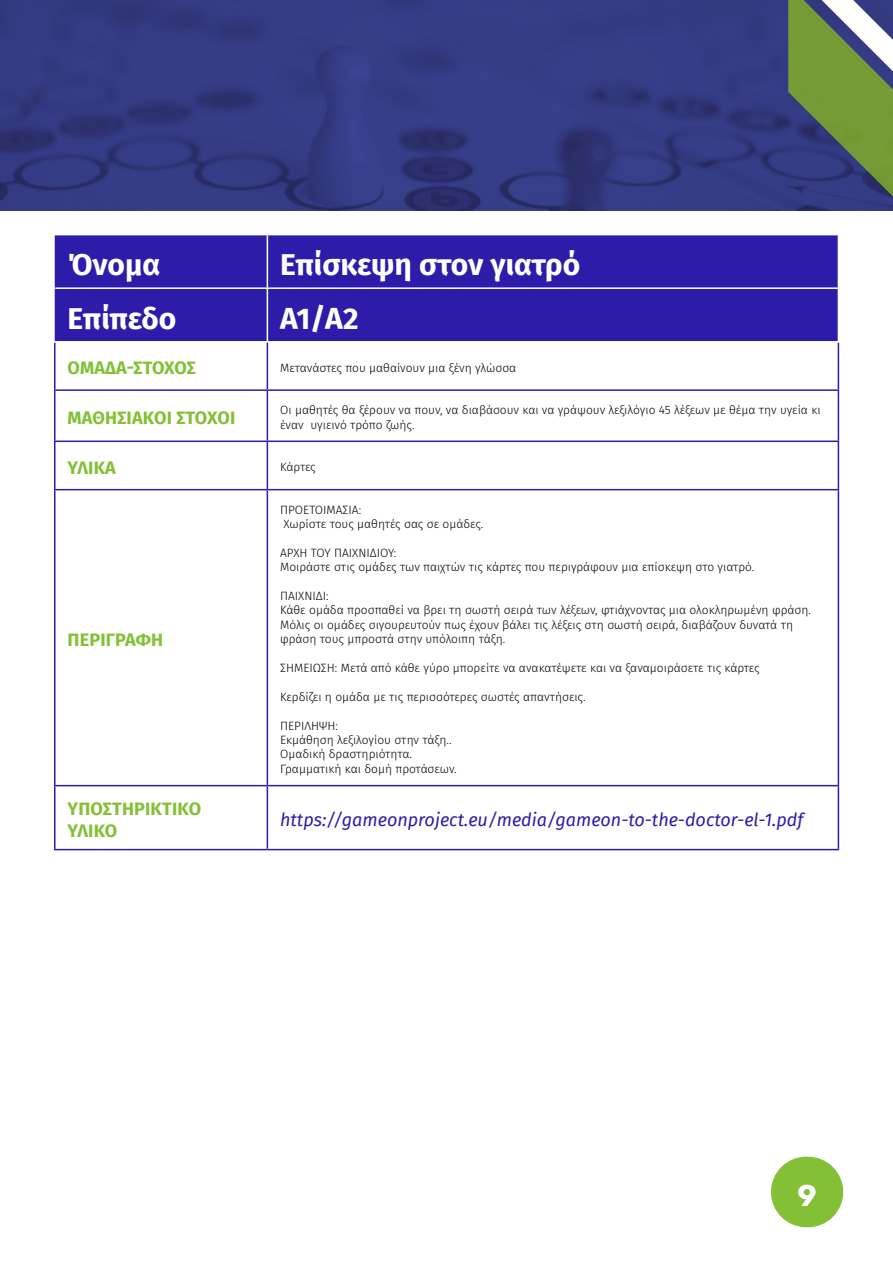
<style>
.page{position:relative;width:893px;height:1263px;background:#fff}
.page>*{position:absolute;margin:0;border:0;box-sizing:border-box;transform-origin:0 0}
.t1{font:700 30px "Fira Sans";color:#fff}
.t2{font:700 30px "Rubik";color:#fff}
.t3{font:700 18px/21.6px "Fira Sans";letter-spacing:.01em;color:#83c035}
.t4{font:italic 18px "Fira Sans";color:#2d1ca9}
.t5{font:300 12px/14.4px "Fira Sans";color:#000}
</style>
<div class="page">
<div style="left:771px;top:1157px;width:72px;height:70px;background:#83c035;border-radius:35px"></div>
<img style="left:0;top:0;width:788px;height:210px">
<svg style="left:788px;top:0;width:105px;height:211px;background:#627864"></svg>
<div style="left:55px;top:235px;width:783px;height:106px;background:#2d1ca9"></div>
<hr style="left:55px;top:287px;width:212px;height:2px;background:#fff">
<hr style="left:267px;top:287px;width:572px;height:2px;background:#fff">
<hr style="left:54px;top:389px;width:213px;height:2px;background:#2d1ca9">
<hr style="left:267px;top:389px;width:572px;height:2px;background:#2d1ca9">
<hr style="left:54px;top:440px;width:213px;height:2px;background:#2d1ca9">
<hr style="left:267px;top:440px;width:572px;height:2px;background:#2d1ca9">
<hr style="left:54px;top:489px;width:213px;height:1px;background:#2d1ca9">
<hr style="left:267px;top:489px;width:572px;height:1px;background:#2d1ca9">
<hr style="left:54px;top:785px;width:213px;height:1px;background:#2d1ca9">
<hr style="left:267px;top:785px;width:572px;height:1px;background:#2d1ca9">
<hr style="left:267px;top:849px;width:572px;height:1px;background:#2d1ca9">
<hr style="left:838px;top:342px;width:1px;height:47px;background:#2d1ca9">
<hr style="left:838px;top:391px;width:1px;height:49px;background:#2d1ca9">
<hr style="left:838px;top:442px;width:1px;height:47px;background:#2d1ca9">
<hr style="left:838px;top:490px;width:1px;height:295px;background:#2d1ca9">
<hr style="left:838px;top:786px;width:1px;height:63px;background:#2d1ca9">
<hr style="left:267px;top:235px;width:1px;height:52px;background:#fff">
<hr style="left:267px;top:289px;width:1px;height:52px;background:#fff">
<hr style="left:54px;top:342px;width:2px;height:47px;background:#2d1ca9">
<hr style="left:267px;top:342px;width:1px;height:47px;background:#2d1ca9">
<hr style="left:54px;top:391px;width:2px;height:49px;background:#2d1ca9">
<hr style="left:267px;top:391px;width:1px;height:49px;background:#2d1ca9">
<hr style="left:54px;top:442px;width:2px;height:47px;background:#2d1ca9">
<hr style="left:267px;top:442px;width:1px;height:47px;background:#2d1ca9">
<hr style="left:54px;top:490px;width:2px;height:295px;background:#2d1ca9">
<hr style="left:267px;top:490px;width:1px;height:295px;background:#2d1ca9">
<hr style="left:54px;top:786px;width:2px;height:63px;background:#2d1ca9">
<hr style="left:267px;top:786px;width:1px;height:63px;background:#2d1ca9">
<hr style="left:54px;top:849px;width:213px;height:1px;background:#2d1ca9">
<h1 class="t1" style="left:68px;top:240px;width:95px">Όνομα</h1>
<h1 class="t1" style="left:280px;top:240px;width:302px">Επίσκεψη στον γιατρό</h1>
<h1 class="t1" style="left:68px;top:293px;width:110px">Επίπεδο</h1>
<h1 class="t1" style="left:280px;top:293px;width:80px">A1/A2</h1>
<h2 class="t3" style="left:68px;top:356px;width:130px">ΟΜΆΔΑ-ΣΤΌΧΟΣ</h2>
<p class="t5" style="left:280px;top:360px;width:238px">Μετανάστες που μαθαίνουν μια ξένη γλώσσα</p>
<h2 class="t3" style="left:68px;top:406px;width:169px">ΜΑΘΗΣΙΑΚΟΊ ΣΤΌΧΟΙ</h2>
<p class="t5" style="left:280px;top:403px;width:542px">Οι μαθητές θα ξέρουν να πουν, να διαβάσουν και να γράψουν λεξιλόγιο 45 λέξεων με θέμα την υγεία κι έναν υγιεινό τρόπο ζωής.</p>
<h2 class="t3" style="left:68px;top:456px;width:50px">ΥΛΙΚΆ</h2>
<p class="t5" style="left:280px;top:460px;width:37px">Κάρτες</p>
<h2 class="t3" style="left:68px;top:628px;width:95px">ΠΕΡΙΓΡΑΦΉ</h2>
<p class="t5" style="left:280px;top:502px;width:205px">ΠΡΟΕΤΟΙΜΑΣΙΑ:<br>Χωρίστε τους μαθητές σας σε ομάδες.</p>
<p class="t5" style="left:280px;top:545px;width:476px">ΑΡΧΗ ΤΟΥ ΠΑΙΧΝΙΔΙΟΥ:<br>Μοιράστε στις ομάδες των παιχτών τις κάρτες που περιγράφουν μια επίσκεψη στο γιατρό.</p>
<p class="t5" style="left:280px;top:589px;width:532px">ΠΑΙΧΝΙΔΙ:<br>Κάθε ομάδα προσπαθεί να βρει τη σωστή σειρά των λέξεων, φτιάχνοντας μια ολοκληρωμένη φράση.<br>Μόλις οι ομάδες σιγουρευτούν πως έχουν βάλει τις λέξεις στη σωστή σειρά, διαβάζουν δυνατά τη φράση τους μπροστά στην υπόλοιπη τάξη.</p>
<p class="t5" style="left:280px;top:661px;width:481px">ΣΗΜΕΙΩΣΗ: Μετά από κάθε γύρο μπορείτε να ανακατέψετε και να ξαναμοιράσετε τις κάρτες</p>
<p class="t5" style="left:280px;top:689px;width:307px">Κερδίζει η ομάδα με τις περισσότερες σωστές απαντήσεις.</p>
<p class="t5" style="left:280px;top:718px;width:178px">ΠΕΡΙΛΗΨΗ:<br>Εκμάθηση λεξιλογίου στην τάξη..<br>Ομαδική δραστηριότητα.<br>Γραμματική και δομή προτάσεων.</p>
<h2 class="t3" style="left:68px;top:797px;width:134px">ΥΠΟΣΤΗΡΙΚΤΙΚΌ<br>ΥΛΙΚΌ</h2>
<h2 class="t4" style="left:280px;top:806px;width:525px">https://gameonproject.eu/media/gameon-to-the-doctor-el-1.pdf</h2>
<h1 class="t2" style="left:797px;top:1179px;width:21px">9</h1>
</div>
